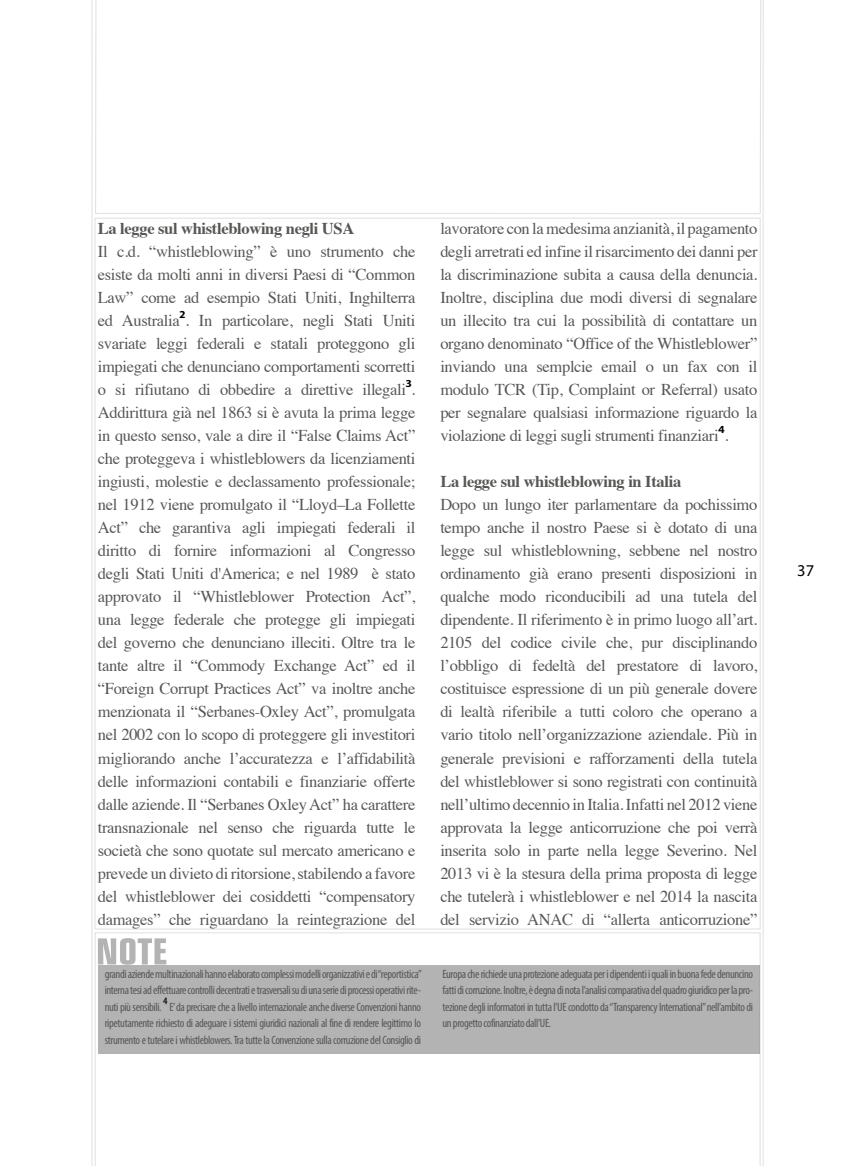
<style>
.page{position:relative;width:851px;height:1166px;background:#fff}
.page>*{position:absolute;margin:0;border:0;box-sizing:border-box;transform-origin:0 0}
.t1{font:16.5px/23px "Times";letter-spacing:-.02em;color:#575756;text-align:justify}
.t2{font:700 16.5px "Times";letter-spacing:-.02em;color:#575756}
.t3{font:16.5px "Myriad Pro";color:#000}
.t4{font:condensed 12px/16.5px "Myriad Pro";letter-spacing:-.03em;color:#575756;text-align:justify}
.s1{font-family:"Myriad Pro";font-weight:600;font-size:18px;color:#000}
.s2{font-size:16.5px;color:#000}
</style>
<div class="page">
<svg style="left:95px;top:0;width:666px;height:214px"></svg>
<svg style="left:95px;top:932px;width:665px;height:233px"></svg>
<hr style="left:91px;top:0;width:2px;height:1165px;background:#e3e3e3">
<hr style="left:762px;top:0;width:2px;height:1165px;background:#efefef">
<div style="left:98px;top:964px;width:661px;height:89px;background:#b3b3b3"></div>
<svg style="left:98px;top:937px;width:68px;height:27px"></svg>
<p class="t2" style="left:98px;top:212px;width:258px">La legge sul whistleblowing negli USA</p>
<p class="t1" style="left:98px;top:238px;width:319px">Il c.d. “whistleblowing” è uno strumento che esiste da molti anni in diversi Paesi di “Common Law” come ad esempio Stati Uniti, Inghilterra ed Australia<span class="s1">²</span>. In particolare, negli Stati Uniti svariate leggi federali e statali proteggono gli impiegati che denunciano comportamenti scorretti o si rifiutano di obbedire a direttive illegali<span class="s1">³</span>.<br>Addirittura già nel 1863 si è avuta la prima legge in questo senso, vale a dire il “False Claims Act” che proteggeva i whistleblowers da licenziamenti ingiusti, molestie e declassamento professionale; nel 1912 viene promulgato il “Lloyd–La Follette Act” che garantiva agli impiegati federali il diritto di fornire informazioni al Congresso degli Stati Uniti d'America; e nel 1989 è stato approvato il “Whistleblower Protection Act”, una legge federale che protegge gli impiegati del governo che denunciano illeciti. Oltre tra le tante altre il “Commody Exchange Act” ed il “Foreign Corrupt Practices Act” va inoltre anche menzionata il “Serbanes-Oxley Act”, promulgata nel 2002 con lo scopo di proteggere gli investitori migliorando anche l’accuratezza e l’affidabilità delle informazioni contabili e finanziarie offerte dalle aziende. Il “Serbanes Oxley Act” ha carattere transnazionale nel senso che riguarda tutte le società che sono quotate sul mercato americano e prevede un divieto di ritorsione, stabilendo a favore del whistleblower dei cosiddetti “compensatory damages” che riguardano la reintegrazione del</p>
<p class="t1" style="left:440px;top:215px;width:318px">lavoratore con la medesima anzianità, il pagamento degli arretrati ed infine il risarcimento dei danni per la discriminazione subita a causa della denuncia.<br>Inoltre, disciplina due modi diversi di segnalare un illecito tra cui la possibilità di contattare un organo denominato “Office of the Whistleblower” inviando una semplcie email o un fax con il modulo TCR (Tip, Complaint or Referral) usato per segnalare qualsiasi informazione riguardo la violazione di leggi sugli strumenti finanziari<span class="s1">⁴</span>.</p>
<p class="t2" style="left:440px;top:465px;width:242px">La legge sul whistleblowing in Italia</p>
<p class="t1" style="left:440px;top:491px;width:318px">Dopo un lungo iter parlamentare da pochissimo tempo anche il nostro Paese si è dotato di una legge sul whistleblowning, sebbene nel nostro ordinamento già erano presenti disposizioni in qualche modo riconducibili ad una tutela del dipendente. Il riferimento è in primo luogo all’art.<br>2105 del codice civile che, pur disciplinando l’obbligo di fedeltà del prestatore di lavoro, costituisce espressione di un più generale dovere di lealtà riferibile a tutti coloro che operano a vario titolo nell’organizzazione aziendale. Più in generale previsioni e rafforzamenti della tutela del whistleblower si sono registrati con continuità nell’ultimo decennio in Italia. Infatti nel 2012 viene approvata la legge anticorruzione che poi verrà inserita solo in parte nella legge Severino. Nel 2013 vi è la stesura della prima proposta di legge che tutelerà i whistleblower e nel 2014 la nascita del servizio ANAC di “allerta anticorruzione”</p>
<p class="t4" style="left:105px;top:964px;width:319px">grandi aziende multinazionali hanno elaborato complessi modelli organizzativi e di “reportistica” interna tesi ad effettuare controlli decentrati e trasversali su di una serie di processi operativi rite&shy;nuti più sensibili. <span class="s2">⁴</span> E’da precisare che a livello internazionale anche diverse Convenzioni hanno ripetutamente richiesto di adeguare i sistemi giuridici nazionali al fine di rendere legittimo lo strumento e tutelare i whistleblowers. Tra tutte la Convenzione sulla corruzione del Consiglio di</p>
<p class="t4" style="left:442px;top:964px;width:312px">Europa che richiede una protezione adeguata per i dipendenti i quali in buona fede denuncino fatti di corruzione. Inoltre, è degna di nota l’analisi comparativa del quadro giuridico per la pro&shy;tezione degli informatori in tutta l’UE condotto da “Transparency International” nell’ambito di un progetto cofinanziato dall’UE.</p>
<p class="t3" style="left:797px;top:560px;width:18px">37</p>
</div>
